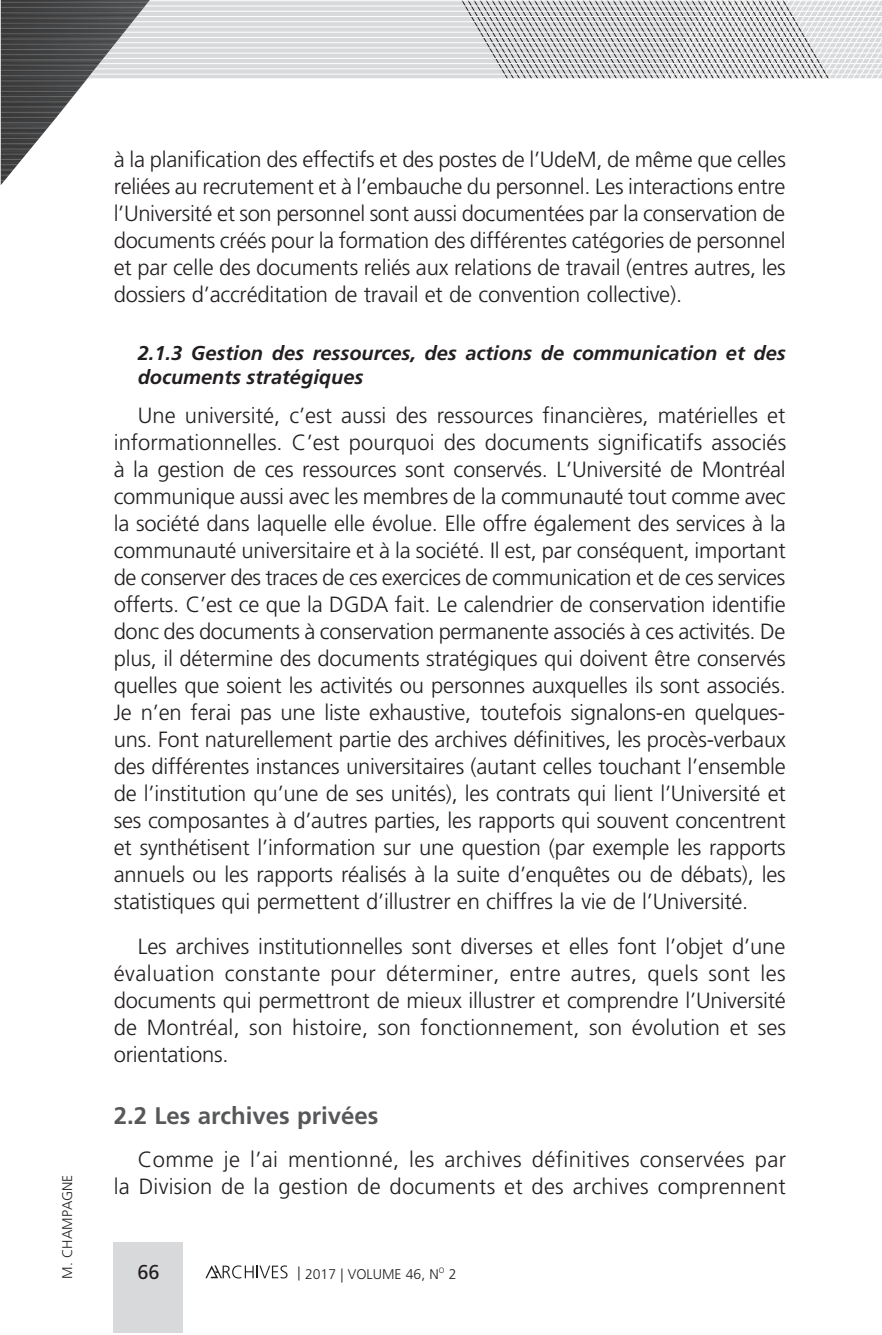
<style>
.page{position:relative;width:882px;height:1335px;background:#fff}
.page>*{position:absolute;margin:0;border:0;box-sizing:border-box;transform-origin:0 0}
.t1{font:700 24px "Frutiger LT Std";color:#57585a}
.t2{font:300 22px/27px "Frutiger LT Std";letter-spacing:.01em;color:#231f20;text-align:justify}
.t3{font:italic 700 20px/24px "Frutiger LT Std";color:#231f20}
.t4{font:20px "Frutiger LT Std";color:#231f20}
.t5{font:300 14px "Frutiger LT Std";color:#231f20}
</style>
<div class="page">
<svg style="left:238px;top:1px;width:434px;height:78px;background:#cccdcf"></svg>
<hr style="left:1px;top:6px;width:881px;height:1px;background:#fff">
<hr style="left:1px;top:11px;width:881px;height:1px;background:#fff">
<hr style="left:1px;top:16px;width:881px;height:1px;background:#fff">
<hr style="left:1px;top:21px;width:881px;height:1px;background:#fff">
<hr style="left:1px;top:27px;width:881px;height:1px;background:#fff">
<hr style="left:1px;top:32px;width:881px;height:1px;background:#fff">
<hr style="left:1px;top:37px;width:881px;height:1px;background:#fff">
<hr style="left:1px;top:42px;width:881px;height:1px;background:#fff">
<hr style="left:1px;top:47px;width:881px;height:1px;background:#fff">
<hr style="left:1px;top:53px;width:881px;height:1px;background:#fff">
<hr style="left:1px;top:58px;width:881px;height:1px;background:#fff">
<hr style="left:1px;top:63px;width:881px;height:1px;background:#fff">
<hr style="left:1px;top:68px;width:881px;height:1px;background:#fff">
<hr style="left:1px;top:74px;width:881px;height:1px;background:#fff">
<svg style="left:1px;top:0;width:236px;height:185px"></svg>
<hr style="left:1px;top:2px;width:236px;height:1px;background:#fff">
<hr style="left:1px;top:7px;width:236px;height:1px;background:#fff">
<hr style="left:1px;top:12px;width:236px;height:1px;background:#fff">
<hr style="left:1px;top:18px;width:236px;height:1px;background:#fff">
<hr style="left:1px;top:23px;width:236px;height:1px;background:#fff">
<hr style="left:1px;top:28px;width:236px;height:1px;background:#fff">
<hr style="left:1px;top:33px;width:236px;height:1px;background:#fff">
<hr style="left:1px;top:39px;width:236px;height:1px;background:#fff">
<hr style="left:1px;top:44px;width:236px;height:1px;background:#fff">
<hr style="left:1px;top:49px;width:236px;height:1px;background:#fff">
<hr style="left:1px;top:54px;width:236px;height:1px;background:#fff">
<hr style="left:1px;top:59px;width:236px;height:1px;background:#fff">
<hr style="left:1px;top:65px;width:236px;height:1px;background:#fff">
<hr style="left:1px;top:70px;width:236px;height:1px;background:#fff">
<hr style="left:1px;top:75px;width:236px;height:1px;background:#fff">
<hr style="left:1px;top:80px;width:236px;height:1px;background:#fff">
<hr style="left:1px;top:86px;width:236px;height:1px;background:#fff">
<hr style="left:1px;top:91px;width:236px;height:1px;background:#fff">
<hr style="left:1px;top:96px;width:236px;height:1px;background:#fff">
<hr style="left:1px;top:101px;width:236px;height:1px;background:#fff">
<hr style="left:1px;top:107px;width:236px;height:1px;background:#fff">
<hr style="left:1px;top:112px;width:236px;height:1px;background:#fff">
<hr style="left:1px;top:117px;width:236px;height:1px;background:#fff">
<hr style="left:1px;top:122px;width:236px;height:1px;background:#fff">
<hr style="left:1px;top:128px;width:236px;height:1px;background:#fff">
<hr style="left:1px;top:133px;width:236px;height:1px;background:#fff">
<hr style="left:1px;top:138px;width:236px;height:1px;background:#fff">
<hr style="left:1px;top:143px;width:236px;height:1px;background:#fff">
<hr style="left:1px;top:149px;width:236px;height:1px;background:#fff">
<hr style="left:1px;top:154px;width:236px;height:1px;background:#fff">
<hr style="left:1px;top:159px;width:236px;height:1px;background:#fff">
<hr style="left:1px;top:164px;width:236px;height:1px;background:#fff">
<hr style="left:1px;top:169px;width:236px;height:1px;background:#fff">
<hr style="left:1px;top:175px;width:236px;height:1px;background:#fff">
<hr style="left:1px;top:180px;width:236px;height:1px;background:#fff">
<div style="left:113px;top:1242px;width:70px;height:90px;background:#d8d9db"></div>
<svg style="left:205px;top:1265px;width:83px;height:13px"></svg>
<svg style="left:773px;top:0;width:109px;height:79px"></svg>
<p class="t5" style="left:59px;top:1278px;width:105px;rotate:-90deg">M. CHAMPAGNE</p>
<p class="t2" style="left:114px;top:146px;width:674px">à la planification des effectifs et des postes de l’UdeM, de même que celles reliées au recrutement et à l’embauche du personnel. Les interactions entre l’Université et son personnel sont aussi documentées par la conservation de documents créés pour la formation des différentes catégories de personnel et par celle des documents reliés aux relations de travail (entres autres, les dossiers d’accréditation de travail et de convention collective).</p>
<p class="t3" style="left:138px;top:341px;width:649px">2.1.3 Gestion des ressources, des actions de communication et des documents stratégiques</p>
<p class="t2" style="left:114px;top:402px;width:674px;text-indent:24px">Une université, c’est aussi des ressources financières, matérielles et informationnelles. C’est pourquoi des documents significatifs associés à la gestion de ces ressources sont conservés. L’Université de Montréal communique aussi avec les membres de la communauté tout comme avec la société dans laquelle elle évolue. Elle offre également des services à la communauté universitaire et à la société. Il est, par conséquent, important de conserver des traces de ces exercices de communication et de ces services offerts. C’est ce que la DGDA fait. Le calendrier de conservation identifie donc des documents à conservation permanente associés à ces activités. De plus, il détermine des documents stratégiques qui doivent être conservés quelles que soient les activités ou personnes auxquelles ils sont associés.<br>Je n’en ferai pas une liste exhaustive, toutefois signalons-en quelques&shy;uns. Font naturellement partie des archives définitives, les procès-verbaux des différentes instances universitaires (autant celles touchant l’ensemble de l’institution qu’une de ses unités), les contrats qui lient l’Université et ses composantes à d’autres parties, les rapports qui souvent concentrent et synthétisent l’information sur une question (par exemple les rapports annuels ou les rapports réalisés à la suite d’enquêtes ou de débats), les statistiques qui permettent d’illustrer en chiffres la vie de l’Université.</p>
<p class="t2" style="left:114px;top:933px;width:674px;text-indent:24px">Les archives institutionnelles sont diverses et elles font l’objet d’une évaluation constante pour déterminer, entre autres, quels sont les documents qui permettront de mieux illustrer et comprendre l’Université de Montréal, son histoire, son fonctionnement, son évolution et ses orientations.</p>
<p class="t1" style="left:114px;top:1102px;width:266px">2.2 Les archives privées</p>
<p class="t2" style="left:114px;top:1146px;width:674px;text-align:right">Comme je l’ai mentionné, les archives définitives conservées par<br>la Division de la gestion de documents et des archives comprennent</p>
<p class="t4" style="left:137px;top:1260px;width:24px">66</p>
<p class="t5" style="left:298px;top:1265px;width:160px">| 2017 | VOLUME 46, N<sup>O</sup> 2</p>
</div>
